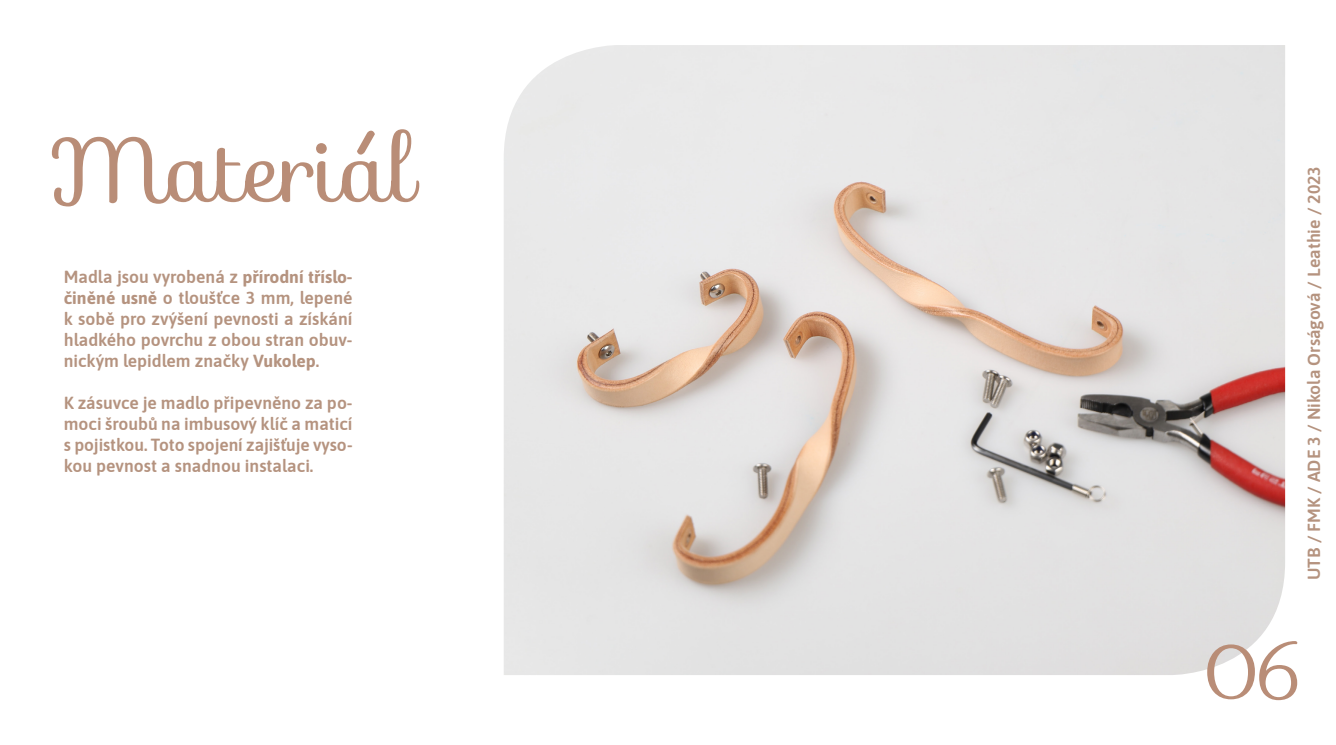
<style>
.page{position:relative;width:1336px;height:745px;background:#fff}
.page>*{position:absolute;margin:0;border:0;box-sizing:border-box;transform-origin:0 0}
.t1{font:90px "Sofia";color:#b98d77}
.t2{font:75px "Sofia";color:#b98d77}
.t3{font:600 17.5px/21px "Asap";color:#b5937f;text-align:justify}
.s1{font-weight:700}
</style>
<div class="page">
<img style="left:504px;top:45px;width:781px;height:629px">
<p class="t1" style="left:49px;top:99px;width:369px">Materiál</p>
<p class="t3" style="left:64px;top:265px;width:290px">Madla jsou vyrobená z <span class="s1">přírodní tříslo&shy;činěné usně</span> o tloušťce 3 mm, lepené k sobě pro zvýšení pevnosti a získání hladkého povrchu z obou stran obuv&shy;nickým lepidlem značky <span class="s1">Vukolep</span>.</p>
<p class="t3" style="left:64px;top:391px;width:290px">K zásuvce je madlo připevněno za po&shy;moci šroubů na imbusový klíč a maticí s pojistkou. Toto spojení zajišťuje vyso&shy;kou pevnost a snadnou instalaci.</p>
<p class="t3" style="left:1302px;top:579px;width:415px;rotate:-90deg">UTB / FMK / ADE 3 / Nikola Orságová / Leathie / 2023</p>
<p class="t2" style="left:1199px;top:612px;width:105px">06</p>
</div>
